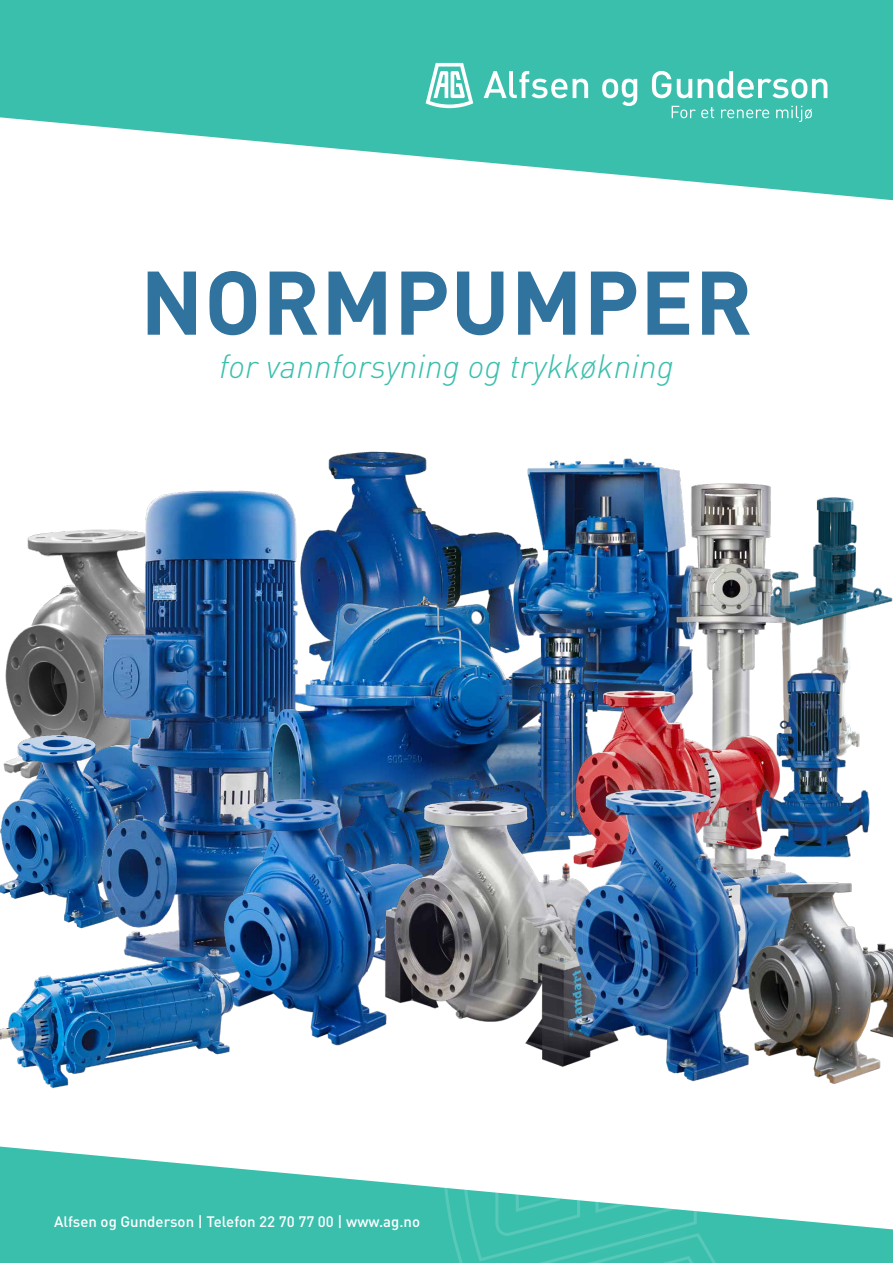
<style>
.page{position:relative;width:893px;height:1263px;background:#fff}
.page>*{position:absolute;margin:0;border:0;box-sizing:border-box;transform-origin:0 0}
.t1{font:700 88.65px "DINOT";letter-spacing:.01em;color:#2f739e}
.t2{font:italic 300 33.3px "DINOT";color:#3bbfad}
.t3{font:500 15px "DINOT";color:#fff}
</style>
<div class="page">
<img style="left:0;top:0;width:893px;height:1263px">
<svg style="left:426px;top:63px;width:47px;height:45px"></svg>
<svg style="left:484px;top:71px;width:83px;height:27px"></svg>
<svg style="left:573px;top:79px;width:15px;height:19px"></svg>
<svg style="left:602px;top:79px;width:35px;height:27px"></svg>
<svg style="left:652px;top:71px;width:19px;height:27px"></svg>
<svg style="left:677px;top:79px;width:15px;height:19px"></svg>
<svg style="left:698px;top:71px;width:129px;height:27px"></svg>
<svg style="left:672px;top:106px;width:42px;height:12px"></svg>
<svg style="left:721px;top:109px;width:48px;height:9px"></svg>
<svg style="left:776px;top:106px;width:36px;height:16px"></svg>
<div style="left:414px;top:568px;width:479px;height:695px;background:#fff;opacity:.3"></div>
<svg style="left:865px;top:578px;width:28px;height:27px"></svg>
<img style="left:613px;top:605px;width:280px;height:312px">
<img style="left:467px;top:750px;width:312px;height:309px">
<svg style="left:441px;top:1003px;width:258px;height:260px"></svg>
<svg style="left:467px;top:1231px;width:313px;height:32px;background:#3ec0ae"></svg>
<h1 class="t1" style="left:140px;top:242px;width:614px">NORMPUMPER</h1>
<h2 class="t2" style="left:219px;top:343px;width:456px">for vannforsyning og trykkøkning</h2>
<p class="t3" style="left:54px;top:1211px;width:368px">Alfsen og Gunderson | Telefon 22 70 77 00 | www.ag.no</p>
</div>
